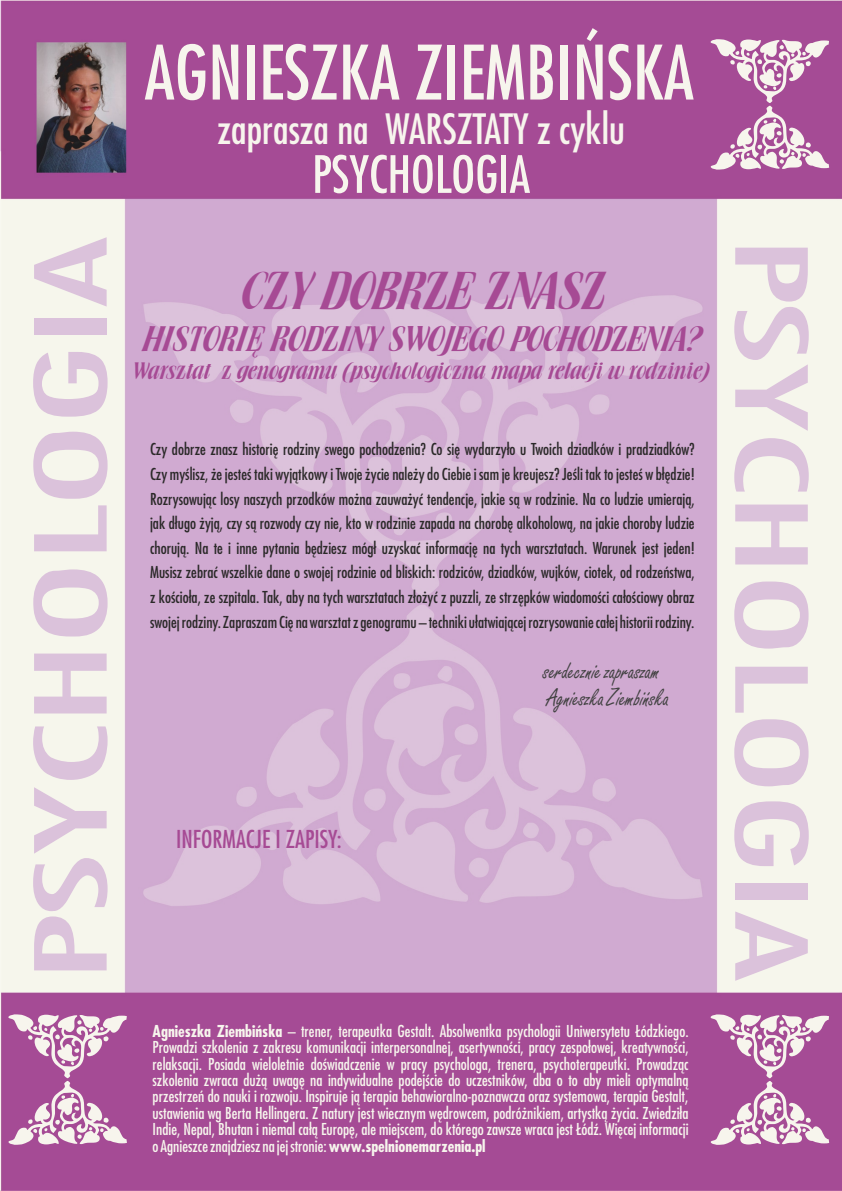
<style>
.page{position:relative;width:842px;height:1191px;background:#fff}
.page>*{position:absolute;margin:0;border:0;box-sizing:border-box;transform-origin:0 0}
.t1{font:96.2px "Fujiyama";color:#dbc2db;scale:1.77 1}
.t2{font:72.9px "Fujiyama";color:#f7f5ed}
.t3{font:50px "Fujiyama";color:#f7f5ed}
.t4{font:45px "Brochure";color:#a64a94}
.t5{font:40.7px "Fujiyama";color:#f7f5ed}
.t6{font:30px "Brochure";color:#a64a94}
.t7{font:25.4px/27.8px "Freeport";color:#424242;scale:.85 1}
.t8{font:24px "Fujiyama";color:#a64a94}
.t9{font:20px "Brochure";color:#a64a94}
.t10{font:16px/24.6px "Fujiyama";color:#2b2929;text-align:justify}
.t11{font:16px/16.4px "Fujiyama";color:#f7f5ed;text-align:justify}
.s1{font-weight:700}
</style>
<div class="page">
<img style="left:0;top:0;width:842px;height:1190px">
<div style="left:711px;top:38px;width:118px;height:133px;background:#a54b95"></div>
<div style="left:8px;top:1013px;width:119px;height:132px;background:#a54b95"></div>
<div style="left:711px;top:1013px;width:118px;height:132px;background:#a54b95"></div>
<h2 class="t2" style="left:144px;top:42px;width:551px">AGNIESZKA ZIEMBIŃSKA</h2>
<h3 class="t5" style="left:218px;top:112px;width:409px">zaprasza na WARSZTATY z cyklu</h3>
<h3 class="t3" style="left:312px;top:154px;width:219px">PSYCHOLOGIA</h3>
<h1 class="t1" style="left:31px;top:980px;width:422px;rotate:-90deg">PSYCHOLOGIA</h1>
<h1 class="t1" style="left:811px;top:237px;width:422px;rotate:90deg">PSYCHOLOGIA</h1>
<h3 class="t4" style="left:237px;top:271px;width:366px">CZY DOBRZE ZNASZ</h3>
<h3 class="t6" style="left:141px;top:326px;width:559px">HISTORIĘ RODZINY SWOJEGO POCHODZENIA?</h3>
<p class="t9" style="left:131px;top:363px;width:579px">Warsztat z genogramu (psychologiczna mapa relacji w rodzinie)</p>
<p class="t10" style="left:150px;top:438px;width:546px">Czy dobrze znasz historię rodziny swego pochodzenia? Co się wydarzyło u Twoich dziadków i pradziadków?<br>Czy myślisz, że jesteś taki wyjątkowy i Twoje życie należy do Ciebie i sam je kreujesz? Jeśli tak to jesteś w błędzie!<br>Rozrysowując losy naszych przodków można zauważyć tendencje, jakie są w rodzinie. Na co ludzie umierają, jak długo żyją, czy są rozwody czy nie, kto w rodzinie zapada na chorobę alkoholową, na jakie choroby ludzie chorują. Na te i inne pytania będziesz mógł uzyskać informację na tych warsztatach. Warunek jest jeden!<br>Musisz zebrać wszelkie dane o swojej rodzinie od bliskich: rodziców, dziadków, wujków, ciotek, od rodzeństwa, z kościoła, ze szpitala. Tak, aby na tych warsztatach złożyć z puzzli, ze strzępków wiadomości całościowy obraz swojej rodziny. Zapraszam Cię na warsztat z genogramu – techniki ułatwiającej rozrysowanie całej historii rodziny.</p>
<h3 class="t7" style="left:543px;top:659px;width:149px">serdecznie zapraszam<br>Agnieszka Ziembińska</h3>
<h3 class="t8" style="left:176px;top:828px;width:167px">INFORMACJE I ZAPISY:</h3>
<p class="t11" style="left:153px;top:1024px;width:537px"><span class="s1">Agnieszka Ziembińska</span> – trener, terapeutka Gestalt. Absolwentka psychologii Uniwersytetu Łódzkiego.<br>Prowadzi szkolenia z zakresu komunikacji interpersonalnej, asertywności, pracy zespołowej, kreatywności, relaksacji. Posiada wieloletnie doświadczenie w pracy psychologa, trenera, psychoterapeutki. Prowadząc szkolenia zwraca dużą uwagę na indywidualne podejście do uczestników, dba o to aby mieli optymalną przestrzeń do nauki i rozwoju. Inspiruje ją terapia behawioralno-poznawcza oraz systemowa, terapia Gestalt, ustawienia wg Berta Hellingera. Z natury jest wiecznym wędrowcem, podróżnikiem, artystką życia. Zwiedziła Indie, Nepal, Bhutan i niemal całą Europę, ale miejscem, do którego zawsze wraca jest Łódź. Więcej informacji o Agnieszce znajdziesz na jej stronie: <span class="s1">www.spelnionemarzenia.pl</span></p>
</div>
